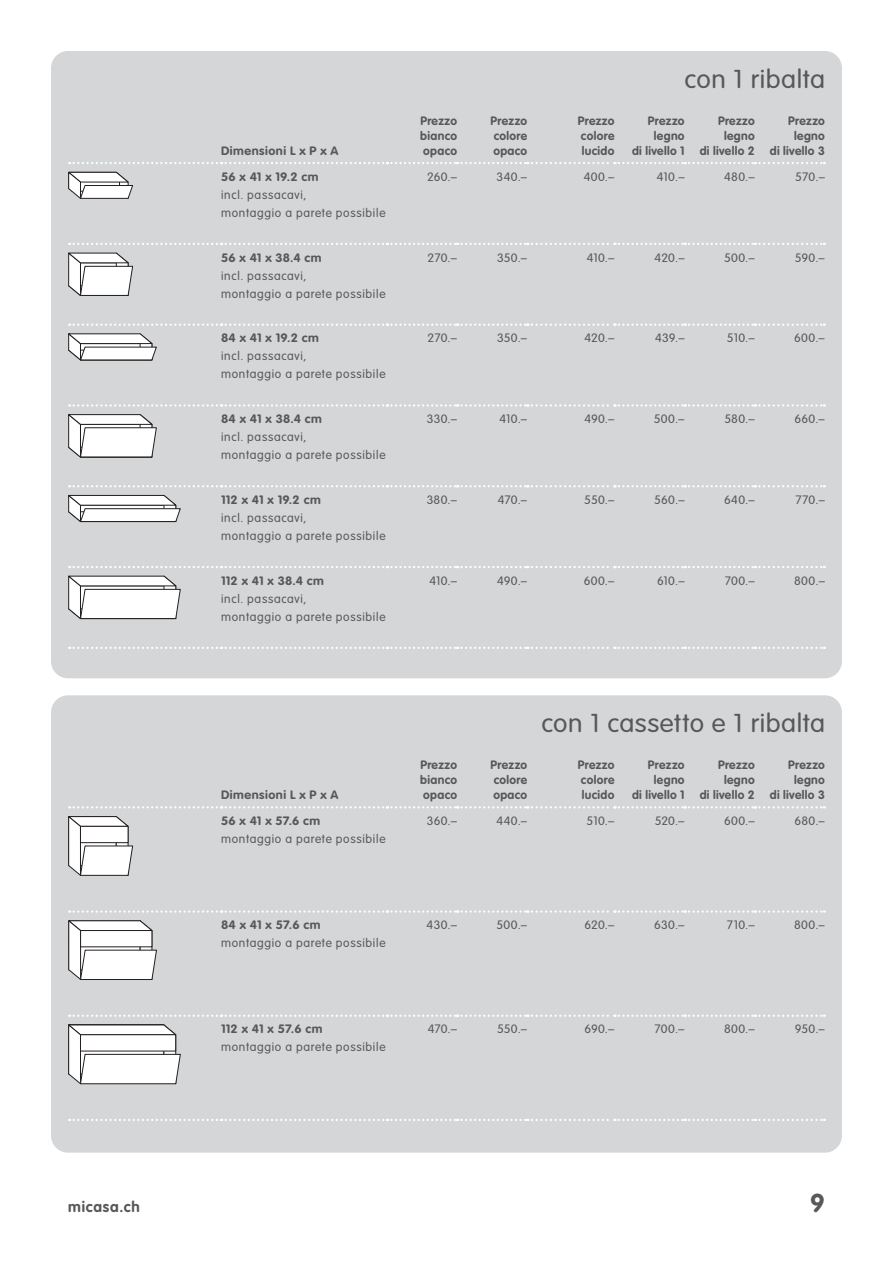
<style>
.page{position:relative;width:893px;height:1263px;background:#fff}
.page>*{position:absolute;margin:0;border:0;box-sizing:border-box;transform-origin:0 0}
.t1{font:300 25.5px "VAG Rounded Std";letter-spacing:.02em;color:#57585a;scale:1.05 1}
.t2{font:700 25.5px "VAG Rounded Std";color:#57585a}
.t3{font:700 15px "VAG Rounded Std";letter-spacing:.055em;color:#57585a}
.t4{font:300 12px/18px "VAG Rounded Std";letter-spacing:.055em;color:#57585a}
.t5{font:300 12px "VAG Rounded Std";letter-spacing:.055em;color:#57585a;scale:1.05 1}
.t6{font:700 12px/15px "VAG Rounded Std";letter-spacing:.025em;color:#57585a;text-align:justify}
.t7{font:700 12px "VAG Rounded Std";letter-spacing:.025em;color:#57585a;scale:1.05 1}
</style>
<div class="page">
<div style="left:51px;top:51px;width:791px;height:627px;background:#d5d6d8;border-radius:17px"></div>
<svg style="left:69px;top:162px;width:756px;height:2px"></svg>
<svg style="left:69px;top:243px;width:756px;height:2px"></svg>
<svg style="left:69px;top:323px;width:756px;height:3px"></svg>
<svg style="left:69px;top:404px;width:756px;height:3px"></svg>
<svg style="left:69px;top:485px;width:756px;height:2px"></svg>
<svg style="left:69px;top:566px;width:756px;height:2px"></svg>
<svg style="left:69px;top:647px;width:756px;height:2px"></svg>
<svg style="left:68px;top:172px;width:65px;height:27px;background:#d4d3d4"></svg>
<svg style="left:68px;top:252px;width:65px;height:44px;background:#dddcdd"></svg>
<svg style="left:68px;top:333px;width:89px;height:28px;background:#d3d3d3"></svg>
<svg style="left:68px;top:414px;width:89px;height:44px;background:#dfdfdf"></svg>
<svg style="left:68px;top:494px;width:113px;height:29px;background:#d6d5d6"></svg>
<svg style="left:68px;top:575px;width:113px;height:44px;background:#e2e1e2"></svg>
<div style="left:51px;top:695px;width:791px;height:457px;background:#d5d6d8;border-radius:17px"></div>
<svg style="left:69px;top:806px;width:756px;height:2px"></svg>
<svg style="left:69px;top:910px;width:756px;height:3px"></svg>
<svg style="left:69px;top:1014px;width:756px;height:3px"></svg>
<svg style="left:69px;top:1119px;width:756px;height:2px"></svg>
<svg style="left:68px;top:816px;width:65px;height:60px;background:#e0dfe0"></svg>
<div style="left:80px;top:826px;width:48px;height:17px;background:#fff"></div>
<div style="left:80px;top:826px;width:49px;height:17px;border:1px solid #231f20"></div>
<svg style="left:68px;top:920px;width:89px;height:60px;background:#e2e2e2"></svg>
<div style="left:81px;top:930px;width:71px;height:17px;background:#fff"></div>
<div style="left:80px;top:930px;width:72px;height:17px;border:1px solid #231f20"></div>
<svg style="left:68px;top:1024px;width:113px;height:61px;background:#e2e2e2"></svg>
<div style="left:80px;top:1035px;width:96px;height:16px;background:#fff"></div>
<div style="left:80px;top:1034px;width:96px;height:17px;border:1px solid #231f20"></div>
<p class="t7" style="left:221px;top:143px;width:113px">Dimensioni L x P x A</p>
<p class="t7" style="left:221px;top:170px;width:94px">56 x 41 x 19.2 cm</p>
<p class="t4" style="left:221px;top:186px;width:166px">incl. passacavi,<br>montaggio a parete possibile</p>
<p class="t7" style="left:221px;top:250px;width:97px">56 x 41 x 38.4 cm</p>
<p class="t4" style="left:221px;top:267px;width:166px">incl. passacavi,<br>montaggio a parete possibile</p>
<p class="t7" style="left:221px;top:331px;width:95px">84 x 41 x 19.2 cm</p>
<p class="t4" style="left:221px;top:348px;width:166px">incl. passacavi,<br>montaggio a parete possibile</p>
<p class="t7" style="left:221px;top:412px;width:98px">84 x 41 x 38.4 cm</p>
<p class="t4" style="left:221px;top:428px;width:166px">incl. passacavi,<br>montaggio a parete possibile</p>
<p class="t7" style="left:221px;top:493px;width:96px">112 x 41 x 19.2 cm</p>
<p class="t4" style="left:221px;top:509px;width:166px">incl. passacavi,<br>montaggio a parete possibile</p>
<p class="t7" style="left:221px;top:573px;width:99px">112 x 41 x 38.4 cm</p>
<p class="t4" style="left:221px;top:590px;width:166px">incl. passacavi,<br>montaggio a parete possibile</p>
<h1 class="t1" style="left:685px;top:64px;width:135px">con 1 ribalta</h1>
<p class="t6" style="left:420px;top:113px;width:38px">Prezzo bianco opaco</p>
<p class="t6" style="left:491px;top:113px;width:38px">Prezzo colore opaco</p>
<p class="t6" style="left:578px;top:113px;width:38px">Prezzo colore lucido</p>
<p class="t6" style="left:632px;top:113px;width:54px;text-align:right">Prezzo legno<br>di livello 1</p>
<p class="t6" style="left:700px;top:113px;width:57px;text-align:right">Prezzo legno<br>di livello 2</p>
<p class="t6" style="left:770px;top:113px;width:57px;text-align:right">Prezzo legno<br>di livello 3</p>
<p class="t5" style="left:427px;top:170px;width:30px">260.–</p>
<p class="t5" style="left:497px;top:170px;width:31px">340.–</p>
<p class="t5" style="left:584px;top:170px;width:31px">400.–</p>
<p class="t5" style="left:657px;top:170px;width:28px">410.–</p>
<p class="t5" style="left:724px;top:170px;width:31px">480.–</p>
<p class="t5" style="left:795px;top:170px;width:30px">570.–</p>
<p class="t5" style="left:428px;top:251px;width:30px">270.–</p>
<p class="t5" style="left:497px;top:251px;width:30px">350.–</p>
<p class="t5" style="left:587px;top:251px;width:28px">410.–</p>
<p class="t5" style="left:655px;top:251px;width:30px">420.–</p>
<p class="t5" style="left:724px;top:251px;width:31px">500.–</p>
<p class="t5" style="left:795px;top:251px;width:30px">590.–</p>
<p class="t5" style="left:428px;top:331px;width:30px">270.–</p>
<p class="t5" style="left:497px;top:331px;width:30px">350.–</p>
<p class="t5" style="left:584px;top:331px;width:30px">420.–</p>
<p class="t5" style="left:655px;top:331px;width:30px">439.–</p>
<p class="t5" style="left:727px;top:331px;width:28px">510.–</p>
<p class="t5" style="left:794px;top:331px;width:31px">600.–</p>
<p class="t5" style="left:427px;top:412px;width:30px">330.–</p>
<p class="t5" style="left:499px;top:412px;width:28px">410.–</p>
<p class="t5" style="left:584px;top:412px;width:30px">490.–</p>
<p class="t5" style="left:654px;top:412px;width:31px">500.–</p>
<p class="t5" style="left:724px;top:412px;width:30px">580.–</p>
<p class="t5" style="left:795px;top:412px;width:30px">660.–</p>
<p class="t5" style="left:427px;top:493px;width:30px">380.–</p>
<p class="t5" style="left:498px;top:493px;width:30px">470.–</p>
<p class="t5" style="left:584px;top:493px;width:30px">550.–</p>
<p class="t5" style="left:654px;top:493px;width:30px">560.–</p>
<p class="t5" style="left:724px;top:493px;width:31px">640.–</p>
<p class="t5" style="left:795px;top:493px;width:30px">770.–</p>
<p class="t5" style="left:429px;top:574px;width:28px">410.–</p>
<p class="t5" style="left:497px;top:574px;width:30px">490.–</p>
<p class="t5" style="left:584px;top:574px;width:31px">600.–</p>
<p class="t5" style="left:657px;top:574px;width:28px">610.–</p>
<p class="t5" style="left:725px;top:574px;width:30px">700.–</p>
<p class="t5" style="left:794px;top:574px;width:31px">800.–</p>
<h1 class="t1" style="left:541px;top:708px;width:271px">con 1 cassetto e 1 ribalta</h1>
<p class="t7" style="left:221px;top:787px;width:113px">Dimensioni L x P x A</p>
<p class="t6" style="left:420px;top:757px;width:38px">Prezzo bianco opaco</p>
<p class="t6" style="left:491px;top:757px;width:38px">Prezzo colore opaco</p>
<p class="t6" style="left:578px;top:757px;width:38px">Prezzo colore lucido</p>
<p class="t6" style="left:632px;top:757px;width:54px;text-align:right">Prezzo legno<br>di livello 1</p>
<p class="t6" style="left:700px;top:757px;width:57px;text-align:right">Prezzo legno<br>di livello 2</p>
<p class="t6" style="left:770px;top:757px;width:57px;text-align:right">Prezzo legno<br>di livello 3</p>
<p class="t7" style="left:221px;top:814px;width:96px">56 x 41 x 57.6 cm</p>
<p class="t4" style="left:221px;top:830px;width:166px">montaggio a parete possibile</p>
<p class="t5" style="left:427px;top:814px;width:30px">360.–</p>
<p class="t5" style="left:496px;top:814px;width:31px">440.–</p>
<p class="t5" style="left:586px;top:814px;width:28px">510.–</p>
<p class="t5" style="left:655px;top:814px;width:30px">520.–</p>
<p class="t5" style="left:724px;top:814px;width:31px">600.–</p>
<p class="t5" style="left:794px;top:814px;width:30px">680.–</p>
<p class="t7" style="left:221px;top:918px;width:96px">84 x 41 x 57.6 cm</p>
<p class="t4" style="left:221px;top:934px;width:166px">montaggio a parete possibile</p>
<p class="t5" style="left:427px;top:918px;width:31px">430.–</p>
<p class="t5" style="left:497px;top:918px;width:31px">500.–</p>
<p class="t5" style="left:585px;top:918px;width:30px">620.–</p>
<p class="t5" style="left:654px;top:918px;width:30px">630.–</p>
<p class="t5" style="left:727px;top:918px;width:28px">710.–</p>
<p class="t5" style="left:794px;top:918px;width:31px">800.–</p>
<p class="t7" style="left:221px;top:1022px;width:98px">112 x 41 x 57.6 cm</p>
<p class="t4" style="left:221px;top:1039px;width:166px">montaggio a parete possibile</p>
<p class="t5" style="left:428px;top:1022px;width:30px">470.–</p>
<p class="t5" style="left:497px;top:1022px;width:30px">550.–</p>
<p class="t5" style="left:584px;top:1022px;width:30px">690.–</p>
<p class="t5" style="left:655px;top:1022px;width:30px">700.–</p>
<p class="t5" style="left:724px;top:1022px;width:31px">800.–</p>
<p class="t5" style="left:795px;top:1022px;width:30px">950.–</p>
<p class="t3" style="left:68px;top:1198px;width:73px">micasa.ch</p>
<h1 class="t2" style="left:810px;top:1188px;width:16px">9</h1>
</div>
